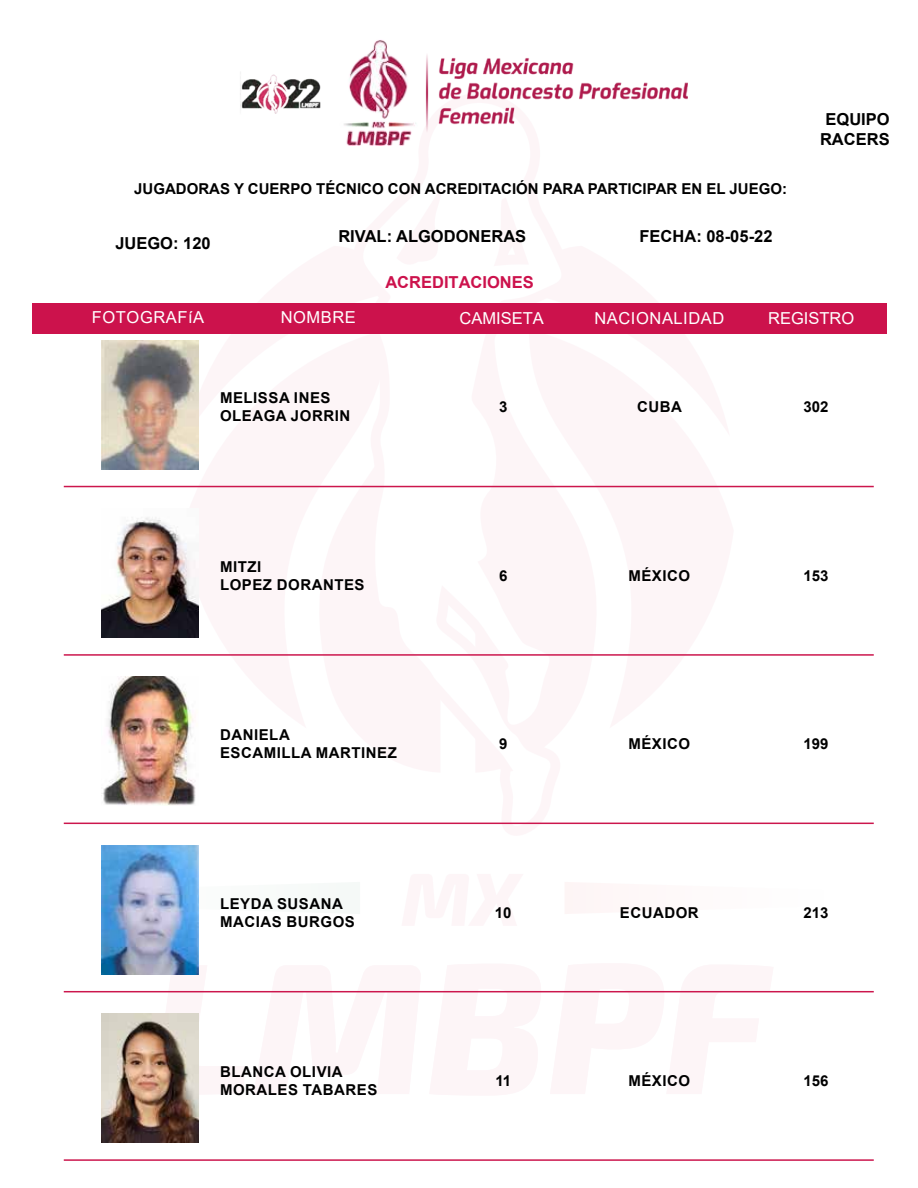
<style>
.page{position:relative;width:918px;height:1188px;background:#fff}
.page>*{position:absolute;margin:0;border:0;box-sizing:border-box;transform-origin:0 0}
.t1{font:700 16.5px/19.8px "Arial";color:#000;text-align:center}
.t2{font:16.5px "Arial";letter-spacing:.035em;color:#fff}
.t3{font:16.5px "Arial";color:#fff}
.t4{font:700 16.5px "Arial";color:#cc124c}
.t5{font:700 15px/18px "Arial";letter-spacing:.035em;color:#000}
.t6{font:700 15px "Arial";color:#000}
</style>
<div class="page">
<svg style="left:146px;top:953px;width:639px;height:153px"></svg>
<svg style="left:101px;top:871px;width:98px;height:54px"></svg>
<svg style="left:360px;top:145px;width:204px;height:680px"></svg>
<div style="left:33px;top:303px;width:854px;height:31px;background:#cc124c"></div>
<img style="left:240px;top:40px;width:447px;height:105px">
<img style="left:102px;top:340px;width:96px;height:129px">
<hr style="left:64px;top:486px;width:810px;height:1px;background:#cc164d">
<img style="left:102px;top:517px;width:96px;height:121px">
<hr style="left:64px;top:654px;width:810px;height:2px;background:#cc164d">
<img style="left:102px;top:677px;width:94px;height:129px">
<hr style="left:64px;top:823px;width:810px;height:1px;background:#cc164d">
<img style="left:102px;top:845px;width:96px;height:129px">
<hr style="left:64px;top:991px;width:810px;height:1px;background:#cc164d">
<img style="left:102px;top:1014px;width:96px;height:129px">
<hr style="left:64px;top:1159px;width:810px;height:2px;background:#cc164d">
<p class="t6" style="left:134px;top:178px;width:654px">JUGADORAS Y CUERPO TÉCNICO CON ACREDITACIÓN PARA PARTICIPAR EN EL JUEGO:</p>
<p class="t1" style="left:115px;top:233px;width:97px">JUEGO: 120</p>
<p class="t1" style="left:338px;top:227px;width:189px">RIVAL: ALGODONERAS</p>
<p class="t1" style="left:640px;top:227px;width:134px">FECHA: 08-05-22</p>
<p class="t4" style="left:385px;top:271px;width:150px">ACREDITACIONES</p>
<p class="t1" style="left:820px;top:110px;width:71px">EQUIPO<br>RACERS</p>
<p class="t2" style="left:92px;top:306px;width:114px">FOTOGRAFíA</p>
<p class="t2" style="left:281px;top:306px;width:77px">NOMBRE</p>
<p class="t3" style="left:460px;top:307px;width:86px">CAMISETA</p>
<p class="t3" style="left:768px;top:307px;width:88px">REGISTRO</p>
<p class="t2" style="left:594px;top:307px;width:131px">NACIONALIDAD</p>
<p class="t5" style="left:220px;top:389px;width:132px">MELISSA INES<br>OLEAGA JORRIN</p>
<p class="t5" style="left:499px;top:398px;width:10px">3</p>
<p class="t5" style="left:637px;top:398px;width:46px">CUBA</p>
<p class="t5" style="left:804px;top:398px;width:27px">302</p>
<p class="t5" style="left:220px;top:558px;width:146px">MITZI<br>LOPEZ DORANTES</p>
<p class="t5" style="left:499px;top:567px;width:10px">6</p>
<p class="t5" style="left:628px;top:567px;width:63px">MÉXICO</p>
<p class="t5" style="left:804px;top:567px;width:27px">153</p>
<p class="t5" style="left:220px;top:726px;width:179px">DANIELA<br>ESCAMILLA MARTINEZ</p>
<p class="t5" style="left:499px;top:735px;width:10px">9</p>
<p class="t5" style="left:628px;top:735px;width:63px">MÉXICO</p>
<p class="t5" style="left:804px;top:735px;width:27px">199</p>
<p class="t5" style="left:220px;top:894px;width:136px">LEYDA SUSANA<br>MACIAS BURGOS</p>
<p class="t5" style="left:495px;top:903px;width:18px">10</p>
<p class="t5" style="left:620px;top:903px;width:80px">ECUADOR</p>
<p class="t5" style="left:804px;top:903px;width:27px">213</p>
<p class="t5" style="left:220px;top:1063px;width:159px">BLANCA OLIVIA<br>MORALES TABARES</p>
<p class="t5" style="left:495px;top:1072px;width:17px">11</p>
<p class="t5" style="left:628px;top:1072px;width:63px">MÉXICO</p>
<p class="t5" style="left:804px;top:1072px;width:27px">156</p>
</div>
